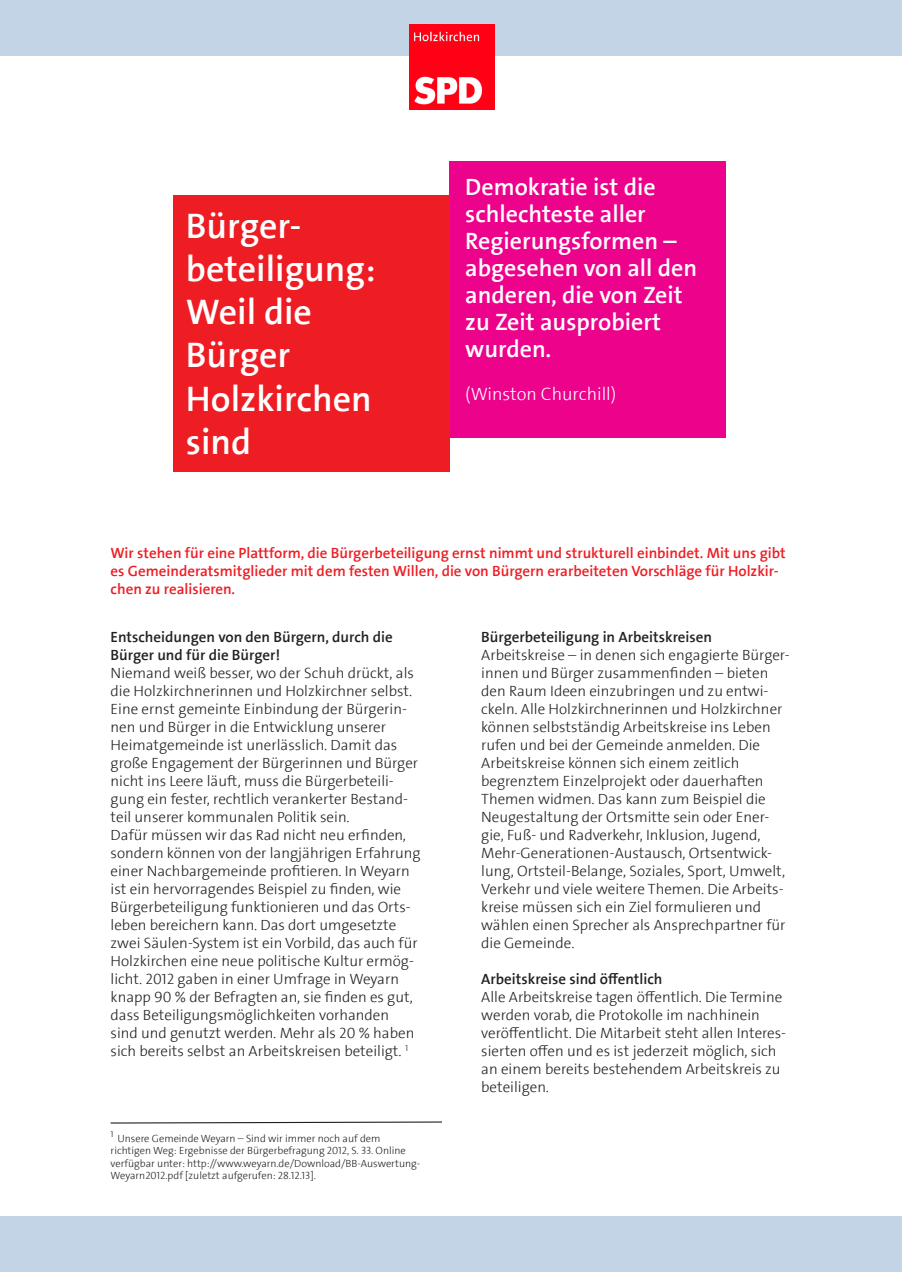
<style>
.page{position:relative;width:902px;height:1272px;background:#fff}
.page>*{position:absolute;margin:0;border:0;box-sizing:border-box;transform-origin:0 0}
.t1{font:600 36px/43.2px "The Sans LP";color:#fff}
.t2{font:600 24px/27px "The Sans LP";color:#fff}
.t3{font:300 18px "The Sans LP";color:#fff}
.t4{font:300 15px/18px "The Sans LP";color:#231f20}
.t5{font:600 15px/18px "The Sans LP";color:#ee1d23}
.t6{font:600 15px/18px "The Sans LP";color:#231f20}
.t7{font:300 10.5px/12.6px "The Sans LP";color:#231f20}
.t8{font:300 8.7px "The Sans LP";color:#231f20}
</style>
<div class="page">
<div style="left:0;top:0;width:901px;height:55px;background:#c2d4e5"></div>
<img style="left:410px;top:25px;width:85px;height:85px">
<div style="left:0;top:1216px;width:901px;height:55px;background:#c2d4e5"></div>
<div style="left:449px;top:161px;width:276px;height:276px;background:#ed028c"></div>
<div style="left:173px;top:195px;width:276px;height:276px;background:#ee1d23"></div>
<svg style="left:110px;top:1121px;width:332px;height:3px"></svg>
<h1 class="t1" style="left:186px;top:204px;width:191px">Bürger&shy;beteiligung:<br>Weil die<br>Bürger<br>Holzkirchen sind</h1>
<h2 class="t2" style="left:465px;top:173px;width:233px">Demokratie ist die schlechteste aller<br>Regierungsformen – abgesehen von all den anderen, die von Zeit zu Zeit ausprobiert wurden.</h2>
<p class="t3" style="left:465px;top:382px;width:152px">(Winston Churchill)</p>
<p class="t5" style="left:111px;top:544px;width:676px">Wir stehen für eine Plattform, die Bürgerbeteiligung ernst nimmt und strukturell einbindet. Mit uns gibt es Gemeinderatsmitglieder mit dem festen Willen, die von Bürgern erarbeiteten Vorschläge für Holzkir&shy;chen zu realisieren.</p>
<p class="t6" style="left:111px;top:627px;width:283px">Entscheidungen von den Bürgern, durch die<br>Bürger und für die Bürger!</p>
<p class="t4" style="left:111px;top:663px;width:311px">Niemand weiß besser, wo der Schuh drückt, als die Holzkirchnerinnen und Holzkirchner selbst.<br>Eine ernst gemeinte Einbindung der Bürgerin&shy;nen und Bürger in die Entwicklung unserer Heimatgemeinde ist unerlässlich. Damit das große Engagement der Bürgerinnen und Bürger nicht ins Leere läuft, muss die Bürgerbeteili&shy;gung ein fester, rechtlich verankerter Bestand&shy;teil unserer kommunalen Politik sein.<br>Dafür müssen wir das Rad nicht neu erfinden, sondern können von der langjährigen Erfahrung einer Nachbargemeinde profitieren. In Weyarn ist ein hervorragendes Beispiel zu finden, wie Bürgerbeteiligung funktionieren und das Orts&shy;leben bereichern kann. Das dort umgesetzte zwei Säulen-System ist ein Vorbild, das auch für Holzkirchen eine neue politische Kultur ermög&shy;licht. 2012 gaben in einer Umfrage in Weyarn knapp 90 % der Befragten an, sie finden es gut, dass Beteiligungsmöglichkeiten vorhanden<br>sind und genutzt werden. Mehr als 20 % haben sich bereits selbst an Arbeitskreisen beteiligt. <sup>1</sup></p>
<p class="t6" style="left:481px;top:628px;width:232px">Bürgerbeteiligung in Arbeitskreisen</p>
<p class="t4" style="left:481px;top:646px;width:310px">Arbeitskreise – in denen sich engagierte Bürger&shy;innen und Bürger zusammenfinden – bieten den Raum Ideen einzubringen und zu entwi&shy;ckeln. Alle Holzkirchnerinnen und Holzkirchner können selbstständig Arbeitskreise ins Leben rufen und bei der Gemeinde anmelden. Die Arbeitskreise können sich einem zeitlich begrenztem Einzelprojekt oder dauerhaften Themen widmen. Das kann zum Beispiel die Neugestaltung der Ortsmitte sein oder Ener&shy;gie, Fuß- und Radverkehr, Inklusion, Jugend, Mehr-Generationen-Austausch, Ortsentwick&shy;lung, Ortsteil-Belange, Soziales, Sport, Umwelt, Verkehr und viele weitere Themen. Die Arbeits&shy;kreise müssen sich ein Ziel formulieren und wählen einen Sprecher als Ansprechpartner für die Gemeinde.</p>
<p class="t6" style="left:481px;top:970px;width:183px">Arbeitskreise sind öffentlich</p>
<p class="t4" style="left:481px;top:988px;width:306px">Alle Arbeitskreise tagen öffentlich. Die Termine werden vorab, die Protokolle im nachhinein veröffentlicht. Die Mitarbeit steht allen Interes&shy;sierten offen und es ist jederzeit möglich, sich an einem bereits bestehendem Arbeitskreis zu beteiligen.</p>
<p class="t8" style="left:111px;top:1128px;width:5px">1</p>
<p class="t7" style="left:111px;top:1131px;width:311px;text-indent:7px">Unsere Gemeinde Weyarn – Sind wir immer noch auf dem richtigen Weg: Ergebnisse der Bürgerbefragung 2012, S. 33. Online verfügbar unter: http://www.weyarn.de/Download/BB-Auswertung-Weyarn2012.pdf [zuletzt aufgerufen: 28.12.13].</p>
</div>
